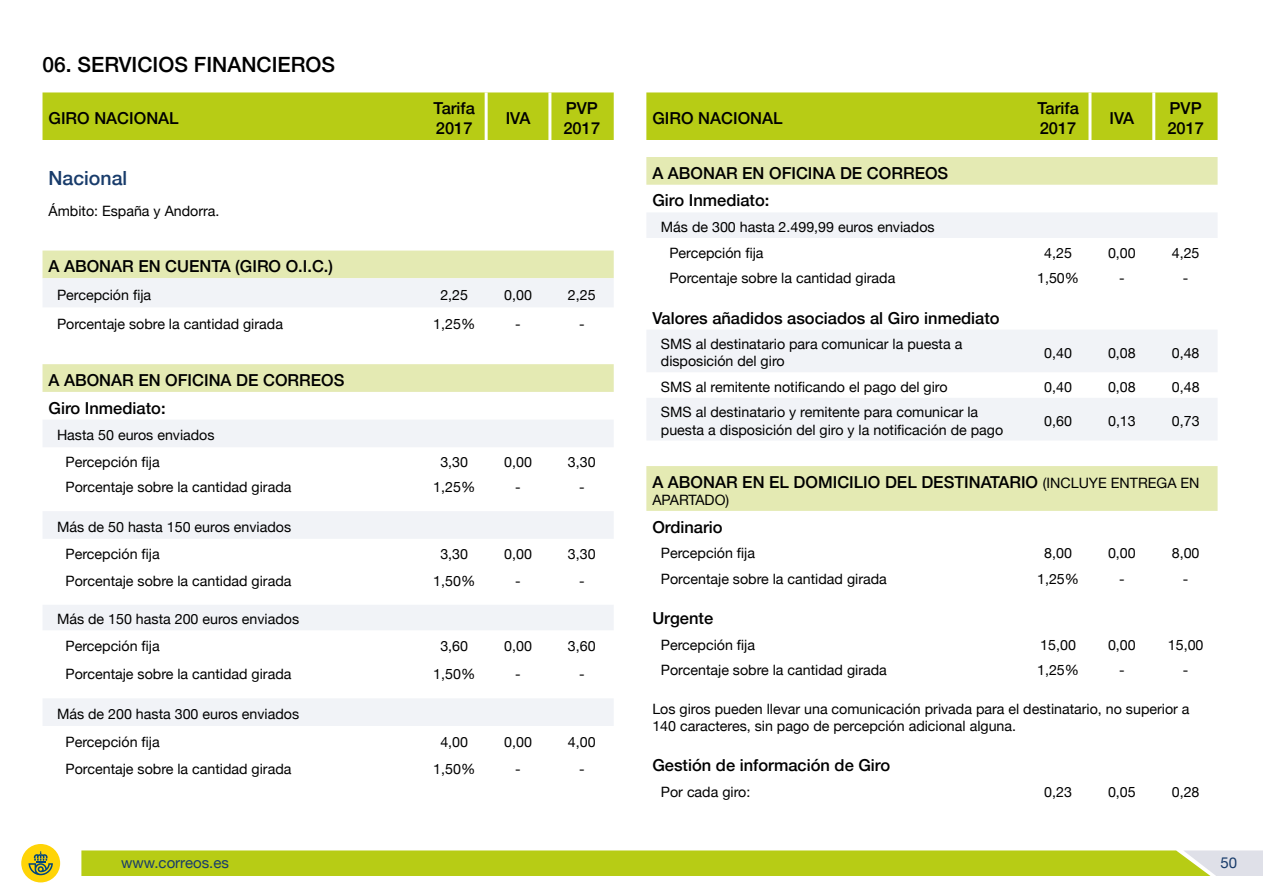
<style>
.page{position:relative;width:1263px;height:893px;background:#fff}
.page>*{position:absolute;margin:0;border:0;box-sizing:border-box;transform-origin:0 0}
.t1{font:500 21px "Helvetica Neue";color:#000}
.t2{font:500 19.5px "Helvetica Neue";color:#193c6b}
.t3{font:500 16.5px/19.8px "Helvetica Neue";color:#000}
.t4{font:15px "Helvetica Neue";color:#193c6b}
.t5{font:14.25px/17.1px "Helvetica Neue";color:#000}
.s1{font-weight:400;font-size:14.25px}
</style>
<div class="page">
<div style="left:21px;top:844px;width:39px;height:38px;background:#ffd407;border-radius:50%"></div>
<svg style="left:29px;top:851px;width:24px;height:24px"></svg>
<svg style="left:81px;top:850px;width:1182px;height:26px;background:#bace25"></svg>
<div style="left:43px;top:92px;width:571px;height:48px;background:#b7cc15"></div>
<div style="left:43px;top:251px;width:571px;height:27px;background:#e4eab3"></div>
<svg style="left:43px;top:278px;width:571px;height:448px"></svg>
<div style="left:43px;top:511px;width:571px;height:28px;background:#f1f3f7"></div>
<hr style="left:485px;top:92px;width:3px;height:48px;background:#fff">
<hr style="left:548px;top:92px;width:3px;height:48px;background:#fff">
<div style="left:646px;top:92px;width:571px;height:48px;background:#b7cc15"></div>
<svg style="left:646px;top:157px;width:571px;height:354px;fill:#e4eab3"></svg>
<svg style="left:646px;top:212px;width:571px;height:228px"></svg>
<hr style="left:1088px;top:92px;width:3px;height:48px;background:#fff">
<hr style="left:1152px;top:92px;width:3px;height:48px;background:#fff">
<h1 class="t1" style="left:43px;top:48px;width:294px">06. SERVICIOS FINANCIEROS</h1>
<p class="t3" style="left:49px;top:107px;width:132px">GIRO NACIONAL</p>
<p class="t3" style="left:433px;top:97px;width:43px">Tarifa<br>2017</p>
<p class="t3" style="left:506px;top:107px;width:26px">IVA</p>
<p class="t3" style="left:563px;top:97px;width:38px">PVP<br>2017</p>
<h2 class="t2" style="left:49px;top:163px;width:80px">Nacional</h2>
<p class="t5" style="left:49px;top:202px;width:173px">Ámbito: España y Andorra.</p>
<p class="t3" style="left:49px;top:255px;width:286px">A ABONAR EN CUENTA (GIRO O.I.C.)</p>
<p class="t5" style="left:57px;top:286px;width:96px">Percepción fija</p>
<p class="t5" style="left:440px;top:286px;width:29px">2,25</p>
<p class="t5" style="left:504px;top:286px;width:29px">0,00</p>
<p class="t5" style="left:568px;top:286px;width:29px">2,25</p>
<p class="t5" style="left:57px;top:315px;width:227px">Porcentaje sobre la cantidad girada</p>
<p class="t5" style="left:433px;top:315px;width:43px">1,25%</p>
<p class="t5" style="left:515px;top:315px;width:7px">-</p>
<p class="t5" style="left:579px;top:315px;width:7px">-</p>
<p class="t3" style="left:49px;top:365px;width:297px;line-height:27.8px">A ABONAR EN OFICINA DE CORREOS<br>Giro Inmediato:</p>
<p class="t5" style="left:66px;top:422px;width:151px;line-height:26.5px;text-indent:-9px">Hasta 50 euros enviados<br>Percepción fija</p>
<p class="t5" style="left:440px;top:453px;width:29px">3,30</p>
<p class="t5" style="left:504px;top:453px;width:29px">0,00</p>
<p class="t5" style="left:568px;top:453px;width:29px">3,30</p>
<p class="t5" style="left:66px;top:479px;width:227px">Porcentaje sobre la cantidad girada</p>
<p class="t5" style="left:433px;top:479px;width:43px">1,25%</p>
<p class="t5" style="left:515px;top:479px;width:7px">-</p>
<p class="t5" style="left:579px;top:479px;width:7px">-</p>
<p class="t5" style="left:66px;top:513px;width:227px;line-height:27.6px;text-indent:-9px">Más de 50 hasta 150 euros enviados<br>Percepción fija</p>
<p class="t5" style="left:440px;top:546px;width:29px">3,30</p>
<p class="t5" style="left:504px;top:546px;width:29px">0,00</p>
<p class="t5" style="left:568px;top:546px;width:29px">3,30</p>
<p class="t5" style="left:66px;top:572px;width:227px">Porcentaje sobre la cantidad girada</p>
<p class="t5" style="left:433px;top:572px;width:43px">1,50%</p>
<p class="t5" style="left:515px;top:572px;width:7px">-</p>
<p class="t5" style="left:579px;top:572px;width:7px">-</p>
<p class="t5" style="left:66px;top:606px;width:235px;line-height:26.5px;text-indent:-9px">Más de 150 hasta 200 euros enviados<br>Percepción fija</p>
<p class="t5" style="left:440px;top:637px;width:29px">3,60</p>
<p class="t5" style="left:504px;top:637px;width:29px">0,00</p>
<p class="t5" style="left:568px;top:637px;width:29px">3,60</p>
<p class="t5" style="left:66px;top:665px;width:227px">Porcentaje sobre la cantidad girada</p>
<p class="t5" style="left:433px;top:665px;width:43px">1,50%</p>
<p class="t5" style="left:515px;top:665px;width:7px">-</p>
<p class="t5" style="left:579px;top:665px;width:7px">-</p>
<p class="t5" style="left:66px;top:700px;width:235px;line-height:27.6px;text-indent:-9px">Más de 200 hasta 300 euros enviados<br>Percepción fija</p>
<p class="t5" style="left:440px;top:733px;width:29px">4,00</p>
<p class="t5" style="left:504px;top:733px;width:29px">0,00</p>
<p class="t5" style="left:568px;top:733px;width:29px">4,00</p>
<p class="t5" style="left:66px;top:760px;width:227px">Porcentaje sobre la cantidad girada</p>
<p class="t5" style="left:433px;top:760px;width:43px">1,50%</p>
<p class="t5" style="left:515px;top:760px;width:7px">-</p>
<p class="t5" style="left:579px;top:760px;width:7px">-</p>
<p class="t3" style="left:652px;top:107px;width:132px">GIRO NACIONAL</p>
<p class="t3" style="left:1037px;top:97px;width:43px">Tarifa<br>2017</p>
<p class="t3" style="left:1109px;top:107px;width:26px">IVA</p>
<p class="t3" style="left:1167px;top:97px;width:38px">PVP<br>2017</p>
<p class="t3" style="left:652px;top:158px;width:297px;line-height:27.8px">A ABONAR EN OFICINA DE CORREOS<br>Giro Inmediato:</p>
<p class="t5" style="left:669px;top:214px;width:267px;line-height:25.5px;text-indent:-9px">Más de 300 hasta 2.499,99 euros enviados<br>Percepción fija</p>
<p class="t5" style="left:1044px;top:244px;width:29px">4,25</p>
<p class="t5" style="left:1108px;top:244px;width:29px">0,00</p>
<p class="t5" style="left:1172px;top:244px;width:29px">4,25</p>
<p class="t5" style="left:669px;top:269px;width:227px">Porcentaje sobre la cantidad girada</p>
<p class="t5" style="left:1037px;top:269px;width:43px">1,50%</p>
<p class="t5" style="left:1119px;top:269px;width:7px">-</p>
<p class="t5" style="left:1183px;top:269px;width:7px">-</p>
<p class="t3" style="left:652px;top:306px;width:349px">Valores añadidos asociados al Giro inmediato</p>
<p class="t5" style="left:661px;top:335px;width:303px">SMS al destinatario para comunicar la puesta a disposición del giro</p>
<p class="t5" style="left:1044px;top:344px;width:29px">0,40</p>
<p class="t5" style="left:1108px;top:344px;width:29px">0,08</p>
<p class="t5" style="left:1172px;top:344px;width:29px">0,48</p>
<p class="t5" style="left:661px;top:378px;width:288px">SMS al remitente notificando el pago del giro</p>
<p class="t5" style="left:1044px;top:378px;width:29px">0,40</p>
<p class="t5" style="left:1108px;top:378px;width:29px">0,08</p>
<p class="t5" style="left:1172px;top:378px;width:29px">0,48</p>
<p class="t5" style="left:661px;top:404px;width:344px">SMS al destinatario y remitente para comunicar la puesta a disposición del giro y la notificación de pago</p>
<p class="t5" style="left:1044px;top:412px;width:29px">0,60</p>
<p class="t5" style="left:1108px;top:412px;width:29px">0,13</p>
<p class="t5" style="left:1172px;top:412px;width:29px">0,73</p>
<p class="t3" style="left:652px;top:471px;width:549px">A ABONAR EN EL DOMICILIO DEL DESTINATARIO <span class="s1">(INCLUYE ENTREGA EN</span></p>
<p class="t5" style="left:652px;top:491px;width:78px">APARTADO)</p>
<p class="t3" style="left:652px;top:515px;width:72px">Ordinario</p>
<p class="t5" style="left:661px;top:544px;width:96px">Percepción fija</p>
<p class="t5" style="left:1044px;top:544px;width:29px">8,00</p>
<p class="t5" style="left:1108px;top:544px;width:29px">0,00</p>
<p class="t5" style="left:1172px;top:544px;width:29px">8,00</p>
<p class="t5" style="left:661px;top:570px;width:227px">Porcentaje sobre la cantidad girada</p>
<p class="t5" style="left:1037px;top:570px;width:43px">1,25%</p>
<p class="t5" style="left:1119px;top:570px;width:7px">-</p>
<p class="t5" style="left:1183px;top:570px;width:7px">-</p>
<p class="t3" style="left:652px;top:607px;width:62px">Urgente</p>
<p class="t5" style="left:661px;top:636px;width:96px">Percepción fija</p>
<p class="t5" style="left:1040px;top:636px;width:37px">15,00</p>
<p class="t5" style="left:1108px;top:636px;width:29px">0,00</p>
<p class="t5" style="left:1168px;top:636px;width:37px">15,00</p>
<p class="t5" style="left:661px;top:661px;width:227px">Porcentaje sobre la cantidad girada</p>
<p class="t5" style="left:1037px;top:661px;width:43px">1,25%</p>
<p class="t5" style="left:1119px;top:661px;width:7px">-</p>
<p class="t5" style="left:1183px;top:661px;width:7px">-</p>
<p class="t5" style="left:652px;top:700px;width:539px">Los giros pueden llevar una comunicación privada para el destinatario, no superior a<br>140 caracteres, sin pago de percepción adicional alguna.</p>
<p class="t3" style="left:652px;top:754px;width:239px">Gestión de información de Giro</p>
<p class="t5" style="left:661px;top:783px;width:91px">Por cada giro:</p>
<p class="t5" style="left:1044px;top:783px;width:29px">0,23</p>
<p class="t5" style="left:1108px;top:783px;width:29px">0,05</p>
<p class="t5" style="left:1172px;top:783px;width:29px">0,28</p>
<p class="t4" style="left:121px;top:854px;width:109px">www.correos.es</p>
<p class="t4" style="left:1220px;top:854px;width:18px">50</p>
</div>
